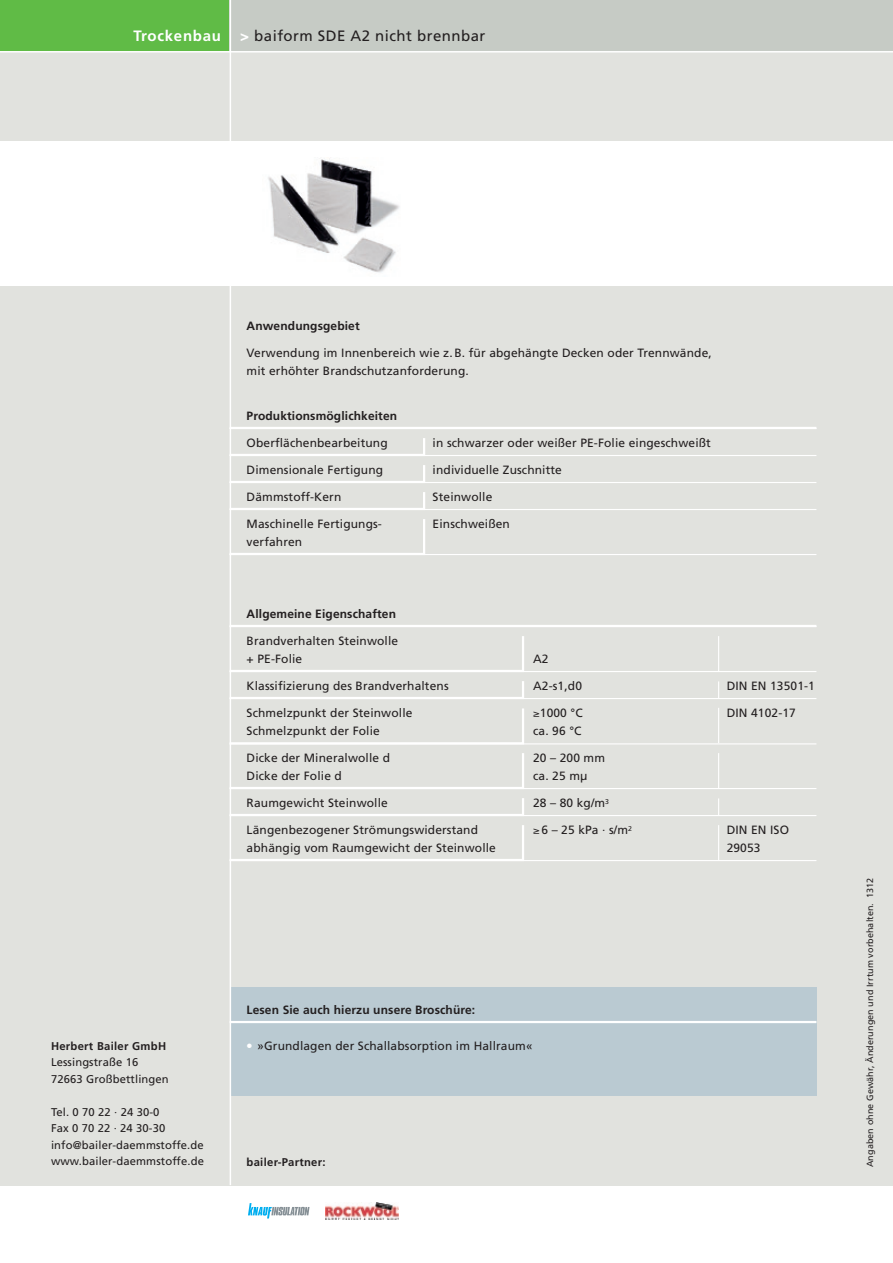
<style>
.page{position:relative;width:893px;height:1263px;background:#fff}
.page>*{position:absolute;margin:0;border:0;box-sizing:border-box;transform-origin:0 0}
.t1{font:15px "Frutiger";letter-spacing:.03em;color:#231f20}
.t2{font:700 15px "Frutiger";letter-spacing:.05em;color:#fff}
.t3{font:12px/18px "Frutiger";letter-spacing:.01em;color:#231f20}
.t4{font:700 12px "Frutiger";letter-spacing:.01em;color:#231f20}
.t5{font:11.25px/16.5px "Frutiger";letter-spacing:.01em;color:#231f20}
.t6{font:700 11.25px "Frutiger";letter-spacing:.025em;color:#231f20}
.t7{font:9px "Frutiger";letter-spacing:.01em;color:#231f20}
.s1{font-weight:900;color:#fff}
</style>
<div class="page">
<div style="left:0;top:51px;width:893px;height:1134px;background:#e1e2de"></div>
<div style="left:0;top:0;width:230px;height:51px;background:#60bb46"></div>
<div style="left:230px;top:0;width:663px;height:51px;background:#c6cbc5"></div>
<hr style="left:0;top:51px;width:893px;height:2px;background:#fff">
<div style="left:0;top:141px;width:893px;height:144px;background:#fff"></div>
<div style="left:230px;top:987px;width:586px;height:108px;background:#bacad2"></div>
<hr style="left:230px;top:1021px;width:586px;height:2px;background:#fff">
<hr style="left:230px;top:427px;width:586px;height:2px;background:#fff">
<hr style="left:230px;top:455px;width:586px;height:1px;background:#fff">
<svg style="left:229px;top:436px;width:196px;height:21px"></svg>
<hr style="left:230px;top:554px;width:586px;height:1px;background:#fff">
<svg style="left:229px;top:517px;width:196px;height:39px"></svg>
<hr style="left:230px;top:482px;width:586px;height:1px;background:#fff">
<hr style="left:230px;top:509px;width:586px;height:1px;background:#fff">
<svg style="left:229px;top:463px;width:196px;height:21px"></svg>
<svg style="left:229px;top:490px;width:196px;height:21px"></svg>
<hr style="left:230px;top:625px;width:586px;height:2px;background:#fff">
<hr style="left:230px;top:671px;width:586px;height:1px;background:#fff">
<hr style="left:230px;top:743px;width:586px;height:1px;background:#fff">
<svg style="left:229px;top:634px;width:295px;height:39px"></svg>
<hr style="left:718px;top:636px;width:1px;height:35px;background:#fff">
<hr style="left:718px;top:708px;width:1px;height:35px;background:#fff">
<hr style="left:718px;top:753px;width:1px;height:35px;background:#fff">
<hr style="left:230px;top:788px;width:586px;height:1px;background:#fff">
<hr style="left:230px;top:860px;width:586px;height:1px;background:#fff">
<svg style="left:229px;top:706px;width:296px;height:84px"></svg>
<svg style="left:229px;top:823px;width:295px;height:39px"></svg>
<hr style="left:230px;top:815px;width:586px;height:1px;background:#fff">
<hr style="left:230px;top:698px;width:586px;height:1px;background:#fff">
<svg style="left:229px;top:796px;width:295px;height:21px"></svg>
<svg style="left:229px;top:679px;width:295px;height:21px"></svg>
<svg style="left:718px;top:798px;width:1px;height:17px"></svg>
<svg style="left:718px;top:681px;width:1px;height:17px"></svg>
<hr style="left:718px;top:825px;width:1px;height:35px;background:#fff">
<img style="left:268px;top:158px;width:132px;height:115px">
<svg style="left:248px;top:1203px;width:62px;height:15px"></svg>
<img style="left:326px;top:1203px;width:72px;height:16px">
<hr style="left:230px;top:0;width:1px;height:1185px;background:#fff">
<p class="t2" style="left:133px;top:27px;width:89px">Trockenbau</p>
<p class="t1" style="left:240px;top:27px;width:247px"><span class="s1">&gt;</span> baiform SDE A2 nicht brennbar</p>
<p class="t4" style="left:247px;top:319px;width:115px">Anwendungsgebiet</p>
<p class="t3" style="left:247px;top:344px;width:467px">Verwendung im Innenbereich wie z.B. für abgehängte Decken oder Trennwände, mit erhöhter Brandschutzanforderung.</p>
<p class="t4" style="left:247px;top:409px;width:152px">Produktionsmöglichkeiten</p>
<p class="t3" style="left:247px;top:434px;width:143px">Oberflächenbearbeitung</p>
<p class="t3" style="left:433px;top:434px;width:280px">in schwarzer oder weißer PE-Folie eingeschweißt</p>
<p class="t3" style="left:247px;top:461px;width:138px">Dimensionale Fertigung</p>
<p class="t3" style="left:433px;top:461px;width:131px">individuelle Zuschnitte</p>
<p class="t3" style="left:247px;top:488px;width:96px">Dämmstoff-Kern</p>
<p class="t3" style="left:433px;top:488px;width:61px">Steinwolle</p>
<p class="t3" style="left:247px;top:515px;width:137px">Maschinelle Fertigungs-</p>
<p class="t3" style="left:433px;top:515px;width:79px">Einschweißen</p>
<p class="t3" style="left:247px;top:533px;width:57px">verfahren</p>
<p class="t4" style="left:247px;top:607px;width:151px">Allgemeine Eigenschaften</p>
<p class="t3" style="left:247px;top:632px;width:153px">Brandverhalten Steinwolle + PE-Folie</p>
<p class="t3" style="left:533px;top:650px;width:17px">A2</p>
<p class="t3" style="left:247px;top:677px;width:204px">Klassifizierung des Brandverhaltens</p>
<p class="t3" style="left:533px;top:677px;width:50px">A2-s1,d0</p>
<p class="t3" style="left:727px;top:677px;width:90px">DIN EN 13501-1</p>
<p class="t3" style="left:247px;top:704px;width:167px">Schmelzpunkt der Steinwolle</p>
<p class="t3" style="left:533px;top:704px;width:51px">≥1000 °C</p>
<p class="t3" style="left:727px;top:704px;width:71px">DIN 4102-17</p>
<p class="t3" style="left:247px;top:722px;width:135px">Schmelzpunkt der Folie</p>
<p class="t3" style="left:533px;top:722px;width:50px">ca. 96 °C</p>
<p class="t3" style="left:247px;top:749px;width:145px">Dicke der Mineralwolle d</p>
<p class="t3" style="left:533px;top:749px;width:73px">20 – 200 mm</p>
<p class="t3" style="left:247px;top:767px;width:97px">Dicke der Folie d</p>
<p class="t3" style="left:533px;top:767px;width:56px">ca. 25 mµ</p>
<p class="t3" style="left:247px;top:794px;width:143px">Raumgewicht Steinwolle</p>
<p class="t3" style="left:533px;top:794px;width:78px">28 – 80 kg/m<sup>3</sup></p>
<p class="t3" style="left:247px;top:821px;width:233px">Längenbezogener Strömungswiderstand</p>
<p class="t3" style="left:533px;top:821px;width:100px">≥ 6 – 25 kPa · s/m<sup>2</sup></p>
<p class="t3" style="left:727px;top:821px;width:64px">DIN EN ISO</p>
<p class="t3" style="left:247px;top:839px;width:251px">abhängig vom Raumgewicht der Steinwolle</p>
<p class="t3" style="left:727px;top:839px;width:35px">29053</p>
<p class="t6" style="left:51px;top:1039px;width:117px">Herbert Bailer GmbH</p>
<p class="t5" style="left:51px;top:1054px;width:119px">Lessingstraße 16<br>72663 Großbettlingen</p>
<p class="t5" style="left:51px;top:1104px;width:154px">Tel. 0 70 22 · 24 30-0<br>Fax 0 70 22 · 24 30-30 info@bailer-daemmstoffe.de www.bailer-daemmstoffe.de</p>
<p class="t4" style="left:247px;top:1003px;width:230px">Lesen Sie auch hierzu unsere Broschüre:</p>
<p class="t3" style="left:247px;top:1037px;width:288px"><span class="s1">•</span> »Grundlagen der Schallabsorption im Hallraum«</p>
<p class="t6" style="left:247px;top:1155px;width:80px">bailer-Partner:</p>
<p class="t7" style="left:865px;top:1167px;width:291px;rotate:-90deg">Angaben ohne Gewähr, Änderungen und Irrtum vorbehalten. 1312</p>
</div>
